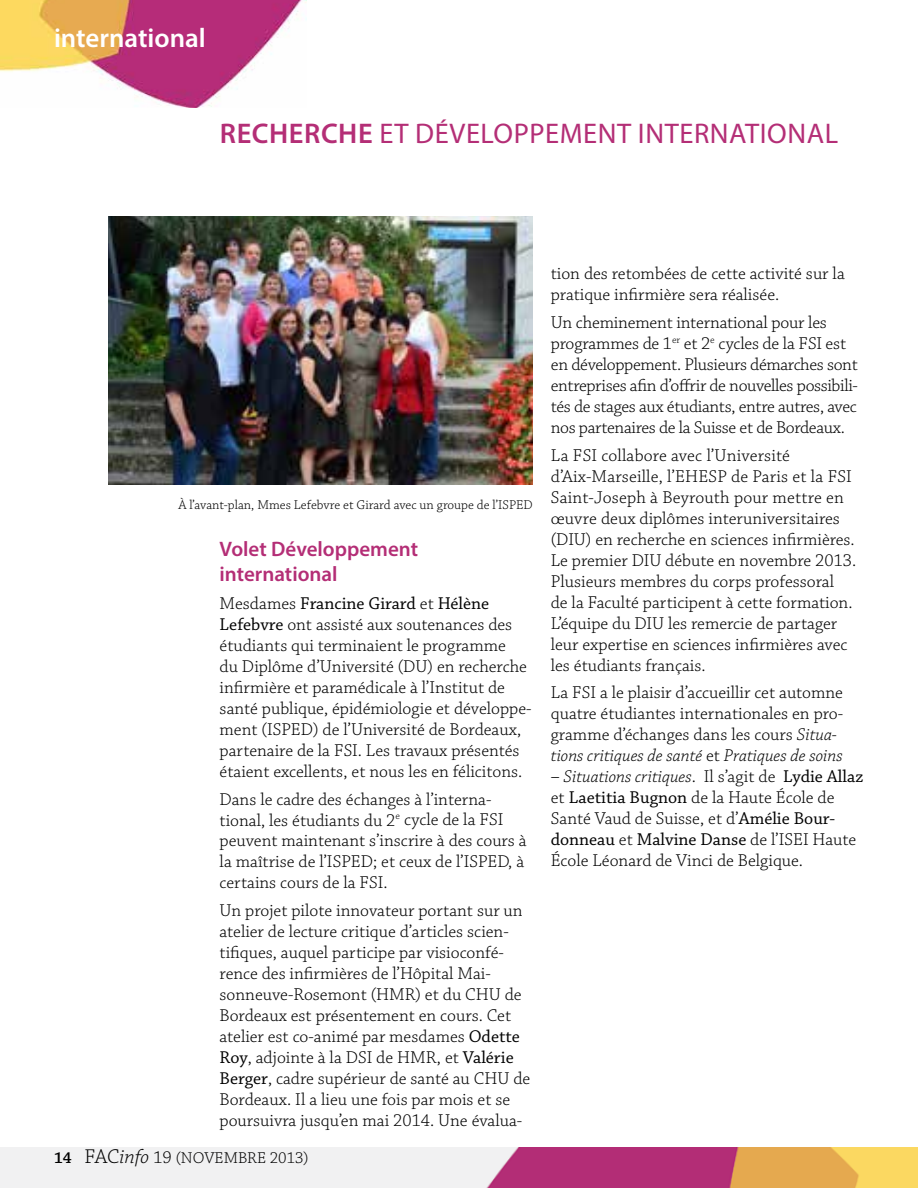
<style>
.page{position:relative;width:918px;height:1188px;background:#fff}
.page>*{position:absolute;margin:0;border:0;box-sizing:border-box;transform-origin:0 0}
.t1{font:28.5px "Myriad Pro";color:#b42e76}
.t2{font:600 27px "Myriad Pro";color:#fff}
.t3{font:600 21px/25.2px "Myriad Pro";color:#b42e76}
.t4{font:300 18px/21px "Chaparral Pro";color:#000}
.t5{font:300 18px/21px "Chaparral Pro";letter-spacing:-.02em;color:#000}
.t6{font:300 16.5px "Chaparral Pro";color:#000}
.t7{font:300 13.5px "Chaparral Pro";color:#000}
.s1{font-weight:600}
.s2{font-weight:400}
.s3{font-size:21px}
.s4{font-style:italic;font-size:21px}
.s5{font-size:18px}
.s6{font-style:italic}
</style>
<div class="page">
<img style="left:0;top:1148px;width:918px;height:40px">
<img style="left:0;top:0;width:307px;height:108px">
<img style="left:108px;top:216px;width:425px;height:268px">
<h2 class="t2" style="left:54px;top:21px;width:153px">international</h2>
<h1 class="t1" style="left:220px;top:116px;width:264px"><span class="s1">RECHERCHE</span> ET DÉVELOPPEMENT</h1>
<h1 class="t1" style="left:638px;top:116px;width:25px">INTERNAT</h1>
<h1 class="t1" style="left:760px;top:116px;width:26px">IONAL</h1>
<p class="t7" style="left:178px;top:498px;width:356px">À l’avant-plan, Mmes Lefebvre et Girard avec un groupe de l’ISPED</p>
<p class="t3" style="left:220px;top:536px;width:200px">Volet Développement international</p>
<p class="t4" style="left:220px;top:593px;width:313px">Mesdames <span class="s2">Francine Girard</span> et <span class="s2">Hélène Lefebvre</span> ont assisté aux soutenances des étudiants qui terminaient le programme<br>du Diplôme d’Université (DU) en recherche infirmière et paramédicale à l’Institut de santé publique, épidémiologie et développe&shy;ment (ISPED) de l’Université de Bordeaux, partenaire de la FSI. Les travaux présentés étaient excellents, et nous les en félicitons.</p>
<p class="t4" style="left:220px;top:789px;width:309px">Dans le cadre des échanges à l’interna&shy;tional, les étudiants du 2<sup>e</sup> cycle de la FSI peuvent maintenant s’inscrire à des cours à la maîtrise de l’ISPED; et ceux de l’ISPED, à certains cours de la FSI.</p>
<p class="t4" style="left:220px;top:901px;width:312px">Un projet pilote innovateur portant sur un atelier de lecture critique d’articles scien&shy;tifiques, auquel participe par visioconfé&shy;rence des infirmières de l’Hôpital Mai&shy;sonneuve-Rosemont (HMR) et du CHU de Bordeaux est présentement en cours. Cet atelier est co-animé par mesdames <span class="s2">Odette Roy</span>, adjointe à la DSI de HMR, et <span class="s2">Valérie Berger</span>, cadre supérieur de santé au CHU de Bordeaux. Il a lieu une fois par mois et se poursuivra jusqu’en mai 2014. Une évalua-</p>
<p class="t6" style="left:54px;top:1149px;width:256px"><span class="s1">14</span> <span class="s3">FAC</span><span class="s4">info</span> <span class="s5">19</span> (novembre 2013)</p>
<p class="t4" style="left:551px;top:264px;width:296px">tion des retombées de cette activité sur la pratique infirmière sera réalisée.</p>
<p class="t5" style="left:551px;top:312px;width:309px">Un cheminement international pour les programmes de 1<sup>er</sup> et 2<sup>e</sup> cycles de la FSI est en développement. Plusieurs démarches sont entreprises afin d’offrir de nouvelles possibili&shy;tés de stages aux étudiants, entre autres, avec nos partenaires de la Suisse et de Bordeaux.</p>
<p class="t4" style="left:551px;top:445px;width:307px">La FSI collabore avec l’Université d’Aix-Marseille, l’EHESP de Paris et la FSI Saint-Joseph à Beyrouth pour mettre en œuvre deux diplômes interuniversitaires (DIU) en recherche en sciences infirmières.<br>Le premier DIU débute en novembre 2013.<br>Plusieurs membres du corps professoral<br>de la Faculté participent à cette formation.<br>L’équipe du DIU les remercie de partager leur expertise en sciences infirmières avec les étudiants français.</p>
<p class="t4" style="left:551px;top:683px;width:294px">La FSI a le plaisir d’accueillir cet automne quatre étudiantes internationales en pro&shy;gramme d’échanges dans les cours <span class="s6">Situa&shy;tions critiques de santé</span> et <span class="s6">Pratiques de soins</span></p>
<p class="t4" style="left:551px;top:767px;width:314px"><span class="s6">– Situations critiques</span>. Il s’agit de <span class="s2">Lydie Allaz </span>et <span class="s2">Laetitia Bugnon</span> de la Haute École de Santé Vaud de Suisse, et d’<span class="s2">Amélie Bour&shy;donneau</span> et <span class="s2">Malvine Danse</span> de l’ISEI Haute École Léonard de Vinci de Belgique.</p>
</div>
